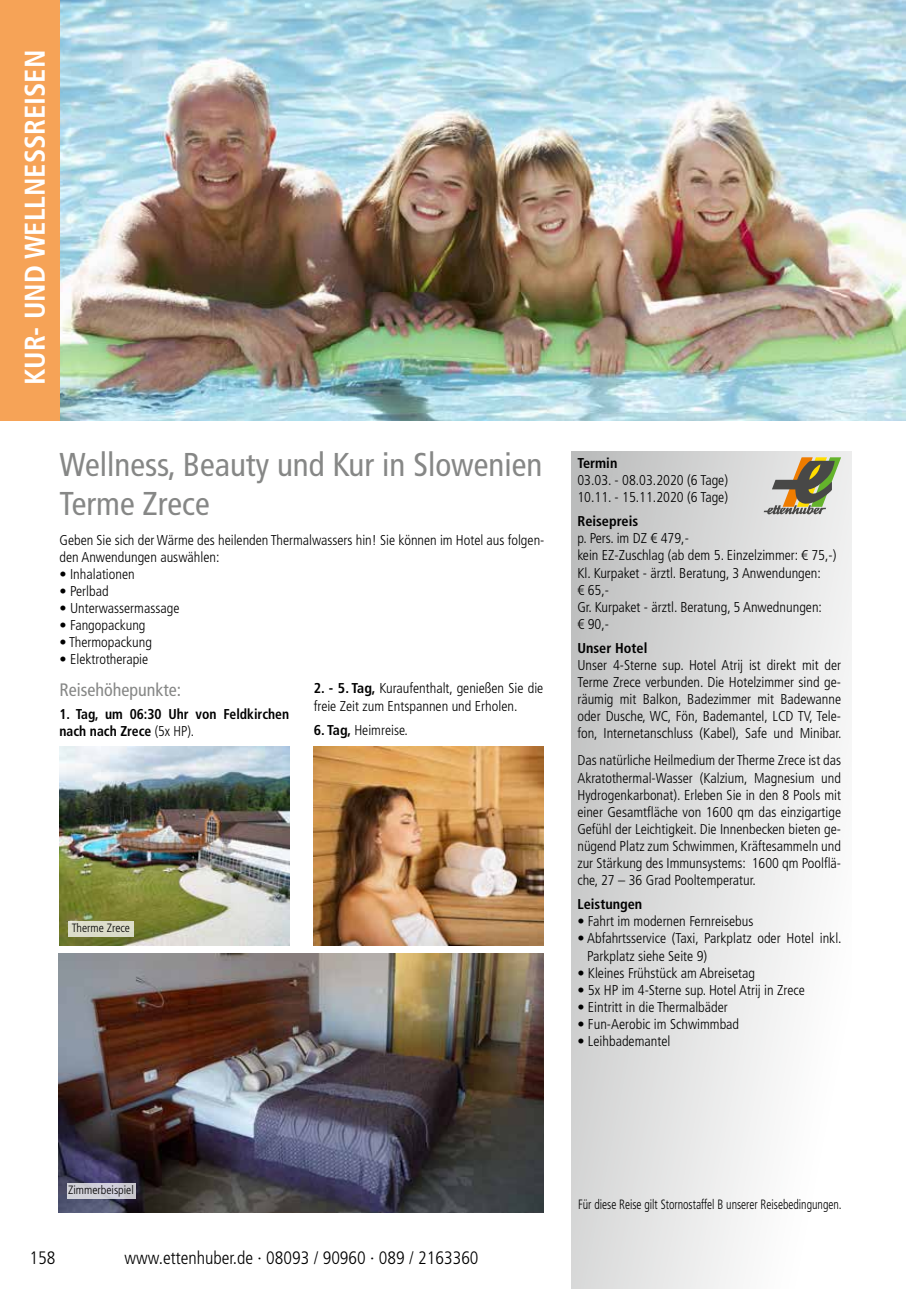
<style>
.page{position:relative;width:906px;height:1289px;background:#fff}
.page>*{position:absolute;margin:0;border:0;box-sizing:border-box;transform-origin:0 0}
.t1{font:condensed 33px/39.6px "Frutiger LT";color:#868786}
.t2{font:700 condensed 28.5px "Frutiger LT";color:#fff}
.t3{font:300 condensed 18px "Frutiger LT";color:#000}
.t4{font:condensed 18px "Frutiger LT";color:#868786}
.t5{font:300 condensed 14.25px/17.1px "Frutiger LT";color:#000}
.t6{font:700 condensed 14.25px/17.1px "Frutiger LT";color:#000;scale:.96 1}
.t7{font:700 condensed 14.25px "Frutiger LT";color:#000}
.t8{font:300 condensed 13.5px "Frutiger LT";color:#000;scale:.87 1}
.t9{font:300 condensed 12px "Frutiger LT";color:#000}
.s1{font-weight:300}
.s2{font-weight:700}
</style>
<div class="page">
<svg style="left:571px;top:451px;width:280px;height:837px"></svg>
<img style="left:60px;top:0;width:846px;height:421px">
<img style="left:60px;top:746px;width:229px;height:199px">
<img style="left:59px;top:954px;width:484px;height:258px">
<img style="left:314px;top:746px;width:229px;height:199px">
<div style="left:67px;top:1183px;width:69px;height:15px;background:#d1d0d8"></div>
<div style="left:0;top:0;width:60px;height:422px;background:#f6a357"></div>
<svg style="left:763px;top:457px;width:78px;height:57px;background:#a6a288"></svg>
<div style="left:68px;top:921px;width:66px;height:15px;background:#dcddcb"></div>
<h2 class="t2" style="left:18px;top:385px;width:337px;rotate:-90deg">KUR- UND WELLNESSREISEN</h2>
<h1 class="t1" style="left:60px;top:444px;width:484px">Wellness, Beauty und Kur in Slowenien<br>Terme Zrece</h1>
<p class="t5" style="left:60px;top:531px;width:486px">Geben Sie sich der Wärme des heilenden Thermalwassers hin! Sie können im Hotel aus folgen&shy;den Anwendungen auswählen:</p>
<p class="t5" style="left:60px;top:565px;width:77px">• Inhalationen</p>
<p class="t5" style="left:60px;top:582px;width:51px">• Perlbad</p>
<p class="t5" style="left:60px;top:599px;width:121px">• Unterwassermassage</p>
<p class="t5" style="left:60px;top:617px;width:88px">• Fangopackung</p>
<p class="t5" style="left:60px;top:634px;width:94px">• Thermopackung</p>
<p class="t5" style="left:60px;top:651px;width:90px">• Elektrotherapie</p>
<p class="t4" style="left:60px;top:679px;width:123px">Reisehöhepunkte:</p>
<p class="t6" style="left:60px;top:705px;width:241px">1. Tag, um 06:30 Uhr von Feldkirchen nach nach Zrece <span class="s1">(5x HP).</span></p>
<p class="t5" style="left:314px;top:680px;width:231px"><span class="s2">2. - 5. Tag,</span> Kuraufenthalt, genießen Sie die freie Zeit zum Entspannen und Erholen.</p>
<p class="t5" style="left:314px;top:721px;width:96px"><span class="s2">6. Tag,</span> Heimreise.</p>
<p class="t9" style="left:72px;top:920px;width:60px">Therme Zrece</p>
<p class="t7" style="left:577px;top:454px;width:41px">Termin</p>
<p class="t5" style="left:577px;top:472px;width:152px">03.03. - 08.03.2020 (6 Tage)<br>10.11. - 15.11.2020 (6 Tage)</p>
<p class="t7" style="left:577px;top:513px;width:62px">Reisepreis</p>
<p class="t5" style="left:577px;top:530px;width:260px">p. Pers. im DZ € 479,-<br>kein EZ-Zuschlag (ab dem 5. Einzelzimmer: € 75,-)<br>Kl. Kurpaket - ärztl. Beratung, 3 Anwendungen:<br>€ 65,-<br>Gr. Kurpaket - ärztl. Beratung, 5 Anwednungen:<br>€ 90,-</p>
<p class="t7" style="left:577px;top:639px;width:71px">Unser Hotel</p>
<p class="t5" style="left:577px;top:656px;width:266px;text-align:justify">Unser 4-Sterne sup. Hotel Atrij ist direkt mit der Terme Zrece verbunden. Die Hotelzimmer sind ge&shy;räumig mit Balkon, Badezimmer mit Badewanne oder Dusche, WC, Fön, Bademantel, LCD TV, Tele&shy;fon, Internetanschluss (Kabel), Safe und Minibar.</p>
<p class="t5" style="left:577px;top:752px;width:265px;text-align:justify">Das natürliche Heilmedium der Therme Zrece ist das Akratothermal-Wasser (Kalzium, Magnesium und Hydrogenkarbonat). Erleben Sie in den 8 Pools mit einer Gesamtfläche von 1600 qm das einzigartige Gefühl der Leichtigkeit. Die Innenbecken bieten ge&shy;nügend Platz zum Schwimmen, Kräftesammeln und zur Stärkung des Immunsystems: 1600 qm Poolflä&shy;che, 27 – 36 Grad Pooltemperatur.</p>
<p class="t7" style="left:577px;top:895px;width:66px">Leistungen</p>
<p class="t5" style="left:577px;top:913px;width:178px">• Fahrt im modernen Fernreisebus</p>
<p class="t5" style="left:587px;top:930px;width:256px;text-indent:-10px">• Abfahrtsservice (Taxi, Parkplatz oder Hotel inkl.<br>Parkplatz siehe Seite 9)</p>
<p class="t5" style="left:577px;top:964px;width:179px">• Kleines Frühstück am Abreisetag</p>
<p class="t5" style="left:577px;top:981px;width:229px">• 5x HP im 4-Sterne sup. Hotel Atrij in Zrece</p>
<p class="t5" style="left:577px;top:998px;width:152px">• Eintritt in die Thermalbäder</p>
<p class="t5" style="left:577px;top:1015px;width:163px">• Fun-Aerobic im Schwimmbad</p>
<p class="t5" style="left:577px;top:1032px;width:94px">• Leihbademantel</p>
<p class="t9" style="left:68px;top:1183px;width:67px">Zimmerbeispiel</p>
<p class="t3" style="left:29px;top:1247px;width:27px">158</p>
<p class="t3" style="left:125px;top:1247px;width:355px">www.ettenhuber.de · 08093 / 90960 · 089 / 2163360</p>
<p class="t8" style="left:578px;top:1196px;width:305px">Für diese Reise gilt Stornostaffel B unserer Reisebedingungen.</p>
</div>
